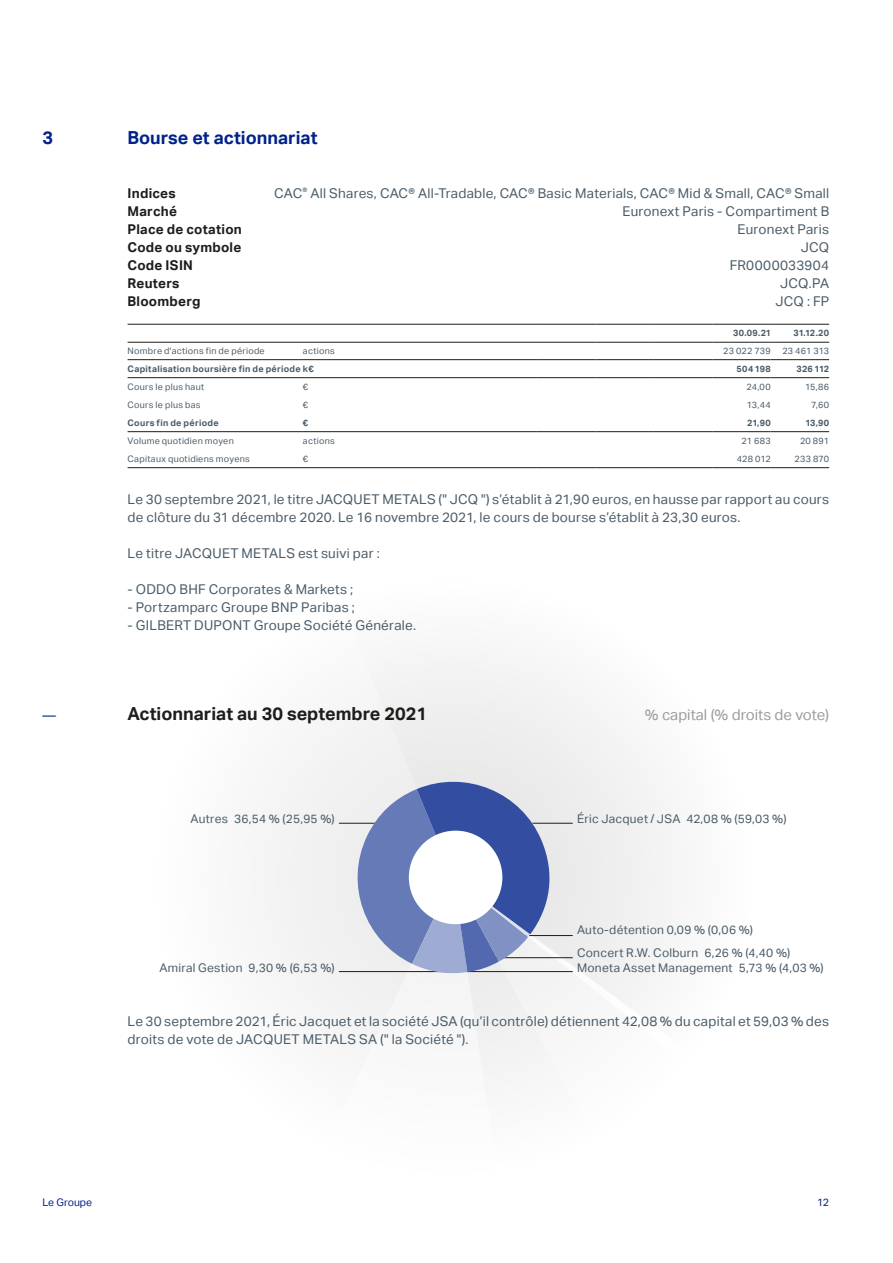
<style>
.page{position:relative;width:893px;height:1263px;background:#fff}
.page>*{position:absolute;margin:0;border:0;box-sizing:border-box;transform-origin:0 0}
.t1{font:700 18px "Aktiv Grotesk";color:#1d1d1b}
.t2{font:700 18px "Aktiv Grotesk";color:#002289}
.t3{font:15px "Aktiv Grotesk";color:#9d9d9d}
.t4{font:13.5px/18px "Aktiv Grotesk";letter-spacing:.015em;color:#4a5c68}
.t5{font:700 13.5px "Aktiv Grotesk";letter-spacing:.015em;color:#1d1d1b}
.t6{font:13.5px "Aktiv Grotesk";color:#002289}
.t7{font:12px/22.4px "Aktiv Grotesk";letter-spacing:.02em;color:#4a5c68}
.t8{font:10.5px "Aktiv Grotesk";color:#002289}
.t9{font:9px "Aktiv Grotesk";letter-spacing:.03em;color:#4a5c68}
.t10{font:700 9px "Aktiv Grotesk";letter-spacing:.03em;color:#4a5c68}
</style>
<div class="page">
<div style="left:265px;top:728px;width:75px;height:288px;background:#f3f3f3"></div>
<div style="left:326px;top:877px;width:14px;height:151px;background:#f1f1f1"></div>
<div style="left:340px;top:659px;width:303px;height:372px;background:#f2f2f2"></div>
<hr style="left:339px;top:971px;width:111px;height:1px;background:#1d1d1b">
<hr style="left:128px;top:431px;width:175px;height:1px;background:#1d1d1b">
<hr style="left:303px;top:431px;width:234px;height:1px;background:#1d1d1b">
<hr style="left:537px;top:431px;width:58px;height:1px;background:#1d1d1b">
<hr style="left:595px;top:431px;width:59px;height:1px;background:#1d1d1b">
<hr style="left:654px;top:431px;width:58px;height:1px;background:#1d1d1b">
<hr style="left:712px;top:431px;width:59px;height:1px;background:#1d1d1b">
<hr style="left:771px;top:431px;width:58px;height:1px;background:#1d1d1b">
<hr style="left:128px;top:467px;width:175px;height:1px;background:#1d1d1b">
<hr style="left:303px;top:467px;width:234px;height:1px;background:#1d1d1b">
<hr style="left:537px;top:467px;width:58px;height:1px;background:#1d1d1b">
<hr style="left:595px;top:467px;width:59px;height:1px;background:#1d1d1b">
<hr style="left:654px;top:467px;width:58px;height:1px;background:#1d1d1b">
<hr style="left:712px;top:467px;width:59px;height:1px;background:#1d1d1b">
<hr style="left:771px;top:467px;width:58px;height:1px;background:#1d1d1b">
<hr style="left:128px;top:324px;width:175px;height:1px;background:#1d1d1b">
<hr style="left:303px;top:324px;width:234px;height:1px;background:#1d1d1b">
<hr style="left:537px;top:324px;width:58px;height:1px;background:#1d1d1b">
<hr style="left:595px;top:324px;width:59px;height:1px;background:#1d1d1b">
<hr style="left:654px;top:324px;width:58px;height:1px;background:#1d1d1b">
<hr style="left:712px;top:324px;width:59px;height:1px;background:#1d1d1b">
<hr style="left:771px;top:324px;width:58px;height:1px;background:#1d1d1b">
<hr style="left:128px;top:342px;width:175px;height:1px;background:#1d1d1b">
<hr style="left:303px;top:342px;width:234px;height:1px;background:#1d1d1b">
<hr style="left:537px;top:342px;width:58px;height:1px;background:#1d1d1b">
<hr style="left:595px;top:342px;width:59px;height:1px;background:#1d1d1b">
<hr style="left:654px;top:342px;width:58px;height:1px;background:#1d1d1b">
<hr style="left:712px;top:342px;width:59px;height:1px;background:#1d1d1b">
<hr style="left:771px;top:342px;width:58px;height:1px;background:#1d1d1b">
<hr style="left:128px;top:359px;width:175px;height:1px;background:#1d1d1b">
<hr style="left:303px;top:359px;width:234px;height:1px;background:#1d1d1b">
<hr style="left:537px;top:359px;width:58px;height:1px;background:#1d1d1b">
<hr style="left:595px;top:359px;width:59px;height:1px;background:#1d1d1b">
<hr style="left:654px;top:359px;width:58px;height:1px;background:#1d1d1b">
<hr style="left:712px;top:359px;width:59px;height:1px;background:#1d1d1b">
<hr style="left:771px;top:359px;width:58px;height:1px;background:#1d1d1b">
<hr style="left:128px;top:377px;width:175px;height:1px;background:#1d1d1b">
<hr style="left:303px;top:377px;width:234px;height:1px;background:#1d1d1b">
<hr style="left:537px;top:377px;width:58px;height:1px;background:#1d1d1b">
<hr style="left:595px;top:377px;width:59px;height:1px;background:#1d1d1b">
<hr style="left:654px;top:377px;width:58px;height:1px;background:#1d1d1b">
<hr style="left:712px;top:377px;width:59px;height:1px;background:#1d1d1b">
<hr style="left:771px;top:377px;width:58px;height:1px;background:#1d1d1b">
<hr style="left:339px;top:823px;width:40px;height:1px;background:#1d1d1b">
<svg style="left:344px;top:769px;width:328px;height:309px"></svg>
<div style="left:409px;top:831px;width:93px;height:93px;background:#fff;border-radius:50%"></div>
<h1 class="t2" style="left:43px;top:127px;width:12px">3</h1>
<p class="t6" style="left:43px;top:707px;width:15px">—</p>
<h1 class="t2" style="left:128px;top:127px;width:191px">Bourse et actionnariat</h1>
<p class="t5" style="left:128px;top:185px;width:50px">Indices</p>
<p class="t4" style="left:274px;top:184px;width:557px">CAC<sup>®</sup> All Shares, CAC® All-Tradable, CAC® Basic Materials, CAC® Mid &amp; Small, CAC® Small</p>
<p class="t5" style="left:128px;top:203px;width:51px">Marché</p>
<p class="t4" style="left:623px;top:202px;width:208px">Euronext Paris - Compartiment B</p>
<p class="t5" style="left:128px;top:221px;width:116px">Place de cotation</p>
<p class="t4" style="left:737px;top:220px;width:93px">Euronext Paris</p>
<p class="t5" style="left:128px;top:239px;width:115px">Code ou symbole</p>
<p class="t4" style="left:801px;top:238px;width:30px">JCQ</p>
<p class="t5" style="left:128px;top:257px;width:67px">Code ISIN</p>
<p class="t4" style="left:730px;top:256px;width:101px">FR0000033904</p>
<p class="t5" style="left:128px;top:275px;width:53px">Reuters</p>
<p class="t4" style="left:780px;top:274px;width:51px">JCQ.PA</p>
<p class="t5" style="left:128px;top:293px;width:74px">Bloomberg</p>
<p class="t4" style="left:776px;top:292px;width:55px">JCQ : FP</p>
<p class="t10" style="left:733px;top:328px;width:39px">30.09.21</p>
<p class="t10" style="left:793px;top:328px;width:37px">31.12.20</p>
<p class="t9" style="left:128px;top:346px;width:139px">Nombre d'actions fin de période</p>
<p class="t9" style="left:303px;top:346px;width:34px">actions</p>
<p class="t9" style="left:723px;top:346px;width:49px">23 022 739</p>
<p class="t9" style="left:782px;top:346px;width:48px">23 461 313</p>
<p class="t10" style="left:128px;top:363px;width:188px">Capitalisation boursière fin de période k€</p>
<p class="t10" style="left:737px;top:363px;width:36px">504 198</p>
<p class="t10" style="left:797px;top:363px;width:34px">326 112</p>
<p class="t9" style="left:128px;top:381px;width:78px">Cours le plus haut</p>
<p class="t9" style="left:303px;top:381px;width:7px">€</p>
<p class="t9" style="left:746px;top:381px;width:26px">24,00</p>
<p class="t9" style="left:805px;top:381px;width:26px">15,86</p>
<p class="t9" style="left:128px;top:399px;width:75px">Cours le plus bas</p>
<p class="t9" style="left:303px;top:399px;width:7px">€</p>
<p class="t9" style="left:747px;top:399px;width:26px">13,44</p>
<p class="t9" style="left:811px;top:399px;width:20px">7,60</p>
<p class="t10" style="left:128px;top:418px;width:93px">Cours fin de période</p>
<p class="t10" style="left:303px;top:418px;width:7px">€</p>
<p class="t10" style="left:747px;top:418px;width:25px">21,90</p>
<p class="t10" style="left:806px;top:418px;width:25px">13,90</p>
<p class="t9" style="left:128px;top:435px;width:108px">Volume quotidien moyen</p>
<p class="t9" style="left:303px;top:435px;width:34px">actions</p>
<p class="t9" style="left:741px;top:435px;width:31px">21 683</p>
<p class="t9" style="left:800px;top:435px;width:31px">20 891</p>
<p class="t9" style="left:128px;top:454px;width:124px">Capitaux quotidiens moyens</p>
<p class="t9" style="left:303px;top:454px;width:7px">€</p>
<p class="t9" style="left:737px;top:454px;width:35px">428 012</p>
<p class="t9" style="left:795px;top:454px;width:36px">233 870</p>
<p class="t4" style="left:128px;top:490px;width:703px">Le 30 septembre 2021, le titre JACQUET METALS (" JCQ ") s’établit à 21,90 euros, en hausse par rapport au cours de clôture du 31 décembre 2020. Le 16 novembre 2021, le cours de bourse s’établit à 23,30 euros.</p>
<p class="t4" style="left:128px;top:544px;width:254px">Le titre JACQUET METALS est suivi par :</p>
<p class="t4" style="left:128px;top:580px;width:227px">- ODDO BHF Corporates &amp; Markets ;</p>
<p class="t4" style="left:128px;top:598px;width:229px">- Portzamparc Groupe BNP Paribas ;</p>
<p class="t4" style="left:128px;top:616px;width:290px">- GILBERT DUPONT Groupe Société Générale.</p>
<h1 class="t1" style="left:128px;top:703px;width:301px">Actionnariat au 30 septembre 2021</h1>
<p class="t3" style="left:645px;top:706px;width:186px">% capital (% droits de vote)</p>
<p class="t7" style="left:190px;top:807px;width:146px">Autres 36,54 % (25,95 %)</p>
<p class="t7" style="left:577px;top:808px;width:211px">Éric Jacquet / JSA 42,08 % (59,03 %)</p>
<p class="t7" style="left:577px;top:919px;width:215px">Auto-détention 0,09 % (0,06 %)<br>Concert R.W. Colburn 6,26 % (4,40 %)</p>
<p class="t7" style="left:159px;top:956px;width:177px">Amiral Gestion 9,30 % (6,53 %)</p>
<p class="t7" style="left:577px;top:956px;width:248px">Moneta Asset Management 5,73 % (4,03 %)</p>
<p class="t4" style="left:128px;top:1012px;width:703px">Le 30 septembre 2021, Éric Jacquet et la société JSA (qu’il contrôle) détiennent 42,08 % du capital et 59,03 % des droits de vote de JACQUET METALS SA (" la Société ").</p>
<p class="t8" style="left:43px;top:1196px;width:51px">Le Groupe</p>
<p class="t8" style="left:817px;top:1196px;width:13px">12</p>
</div>
